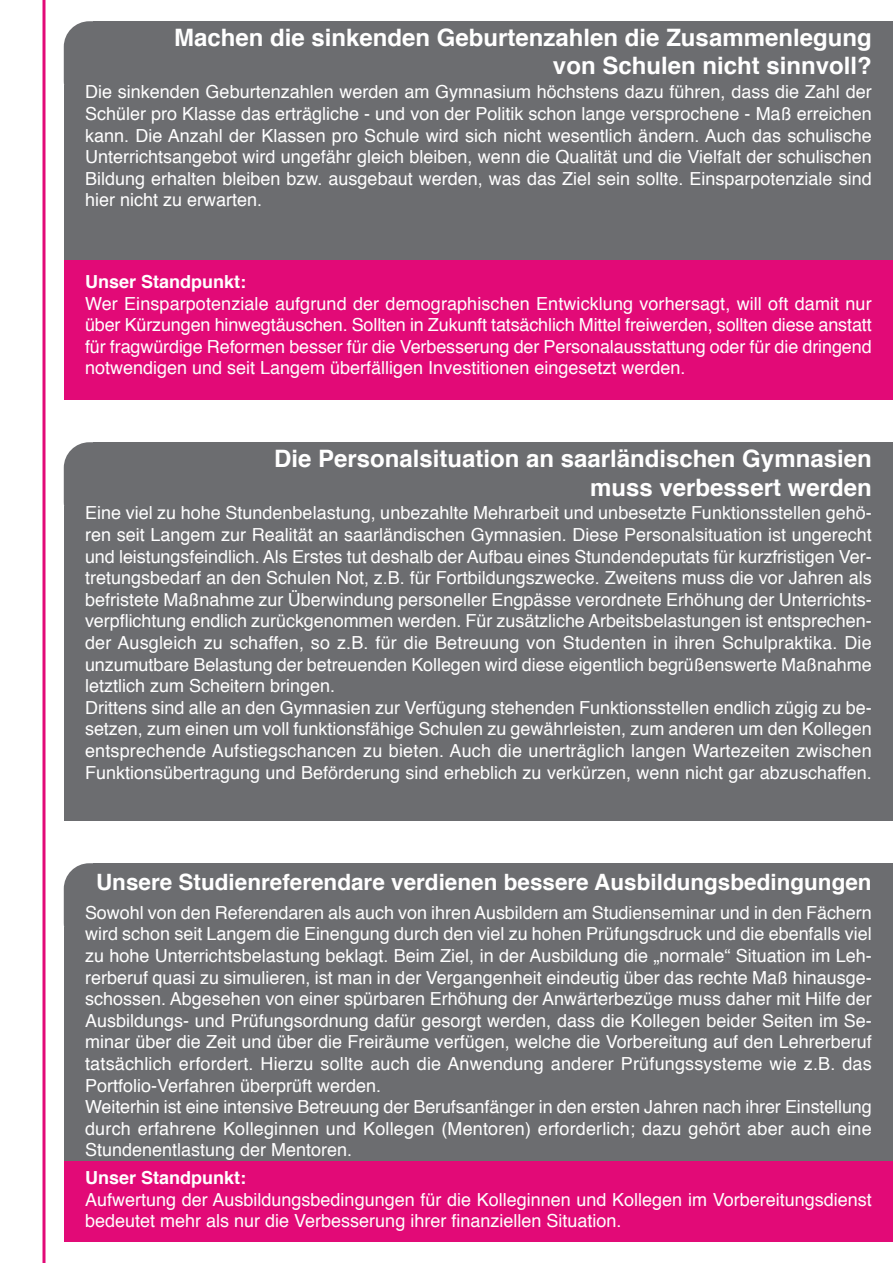
<style>
.page{position:relative;width:893px;height:1263px;background:#fff}
.page>*{position:absolute;margin:0;border:0;box-sizing:border-box;transform-origin:0 0}
.t1{font:700 24px/28.8px "Helvetica";color:#fff;text-align:right}
.t2{font:700 22.5px "Helvetica";color:#fff}
.t3{font:18px/21.6px "Helvetica";color:#fff}
.t4{font:700 18px "Helvetica";color:#fff}
</style>
<div class="page">
<div style="left:64px;top:1155px;width:829px;height:87px;background:#e20a77"></div>
<div style="left:64px;top:255px;width:829px;height:145px;background:#e20a77"></div>
<div style="left:64px;top:21px;width:88px;height:85px;background:#6c6d70;border-radius:26px"></div>
<div style="left:93px;top:21px;width:800px;height:85px;background:#6c6d70"></div>
<div style="left:64px;top:85px;width:829px;height:174px;background:#6c6d70"></div>
<div style="left:64px;top:442px;width:88px;height:85px;background:#6c6d70;border-radius:26px"></div>
<div style="left:93px;top:442px;width:800px;height:85px;background:#6c6d70"></div>
<div style="left:64px;top:506px;width:829px;height:315px;background:#6c6d70"></div>
<div style="left:64px;top:863px;width:88px;height:85px;background:#6c6d70;border-radius:26px"></div>
<div style="left:93px;top:863px;width:800px;height:85px;background:#6c6d70"></div>
<div style="left:64px;top:927px;width:829px;height:234px;background:#6c6d70"></div>
<hr style="left:43px;top:0;width:3px;height:1263px;background:#e20a77">
<h1 class="t1" style="left:174px;top:25px;width:699px">Machen die sinkenden Geburtenzahlen die Zusammenlegung von Schulen nicht sinnvoll?</h1>
<p class="t3" style="left:85px;top:83px;width:788px;text-align:justify">Die sinkenden Geburtenzahlen werden am Gymnasium höchstens dazu führen, dass die Zahl der Schüler pro Klasse das erträgliche - und von der Politik schon lange versprochene - Maß erreichen kann. Die Anzahl der Klassen pro Schule wird sich nicht wesentlich ändern. Auch das schulische Unterrichtsangebot wird ungefähr gleich bleiben, wenn die Qualität und die Vielfalt der schulischen Bildung erhalten bleiben bzw. ausgebaut werden, was das Ziel sein sollte. Einsparpotenziale sind hier nicht zu erwarten.</p>
<p class="t4" style="left:85px;top:274px;width:163px">Unser Standpunkt:</p>
<p class="t3" style="left:85px;top:294px;width:788px;text-align:justify">Wer Einsparpotenziale aufgrund der demographischen Entwicklung vorhersagt, will oft damit nur über Kürzungen hinwegtäuschen. Sollten in Zukunft tatsächlich Mittel freiwerden, sollten diese anstatt für fragwürdige Reformen besser für die Verbesserung der Personalausstattung oder für die dringend notwendigen und seit Langem überfälligen Investitionen eingesetzt werden.</p>
<h1 class="t1" style="left:274px;top:446px;width:599px">Die Personalsituation an saarländischen Gymnasien muss verbessert werden</h1>
<p class="t3" style="left:85px;top:504px;width:788px">Eine viel zu hohe Stundenbelastung, unbezahlte Mehrarbeit und unbesetzte Funktionsstellen gehö&shy;ren seit Langem zur Realität an saarländischen Gymnasien. Diese Personalsituation ist ungerecht und leistungsfeindlich. Als Erstes tut deshalb der Aufbau eines Stundendeputats für kurzfristigen Ver&shy;tretungsbedarf an den Schulen Not, z.B. für Fortbildungszwecke. Zweitens muss die vor Jahren als befristete Maßnahme zur Überwindung personeller Engpässe verordnete Erhöhung der Unterrichts&shy;verpflichtung endlich zurückgenommen werden. Für zusätzliche Arbeitsbelastungen ist entsprechen&shy;der Ausgleich zu schaffen, so z.B. für die Betreuung von Studenten in ihren Schulpraktika. Die unzumutbare Belastung der betreuenden Kollegen wird diese eigentlich begrüßenswerte Maßnahme letztlich zum Scheitern bringen.<br>Drittens sind alle an den Gymnasien zur Verfügung stehenden Funktionsstellen endlich zügig zu be&shy;setzen, zum einen um voll funktionsfähige Schulen zu gewährleisten, zum anderen um den Kollegen entsprechende Aufstiegschancen zu bieten. Auch die unerträglich langen Wartezeiten zwischen Funktionsübertragung und Beförderung sind erheblich zu verkürzen, wenn nicht gar abzuschaffen.</p>
<p class="t2" style="left:96px;top:873px;width:777px">Unsere Studienreferendare verdienen bessere Ausbildungsbedingungen</p>
<p class="t3" style="left:85px;top:903px;width:788px">Sowohl von den Referendaren als auch von ihren Ausbildern am Studienseminar und in den Fächern wird schon seit Langem die Einengung durch den viel zu hohen Prüfungsdruck und die ebenfalls viel zu hohe Unterrichtsbelastung beklagt. Beim Ziel, in der Ausbildung die „normale“ Situation im Leh&shy;rerberuf quasi zu simulieren, ist man in der Vergangenheit eindeutig über das rechte Maß hinausge&shy;schossen. Abgesehen von einer spürbaren Erhöhung der Anwärterbezüge muss daher mit Hilfe der Ausbildungs- und Prüfungsordnung dafür gesorgt werden, dass die Kollegen beider Seiten im Se&shy;minar über die Zeit und über die Freiräume verfügen, welche die Vorbereitung auf den Lehrerberuf tatsächlich erfordert. Hierzu sollte auch die Anwendung anderer Prüfungssysteme wie z.B. das Portfolio-Verfahren überprüft werden.<br>Weiterhin ist eine intensive Betreuung der Berufsanfänger in den ersten Jahren nach ihrer Einstellung durch erfahrene Kolleginnen und Kollegen (Mentoren) erforderlich; dazu gehört aber auch eine Stundenentlastung der Mentoren.</p>
<p class="t4" style="left:85px;top:1170px;width:163px">Unser Standpunkt:</p>
<p class="t3" style="left:85px;top:1190px;width:788px">Aufwertung der Ausbildungsbedingungen für die Kolleginnen und Kollegen im Vorbereitungsdienst bedeutet mehr als nur die Verbesserung ihrer finanziellen Situation.</p>
</div>
